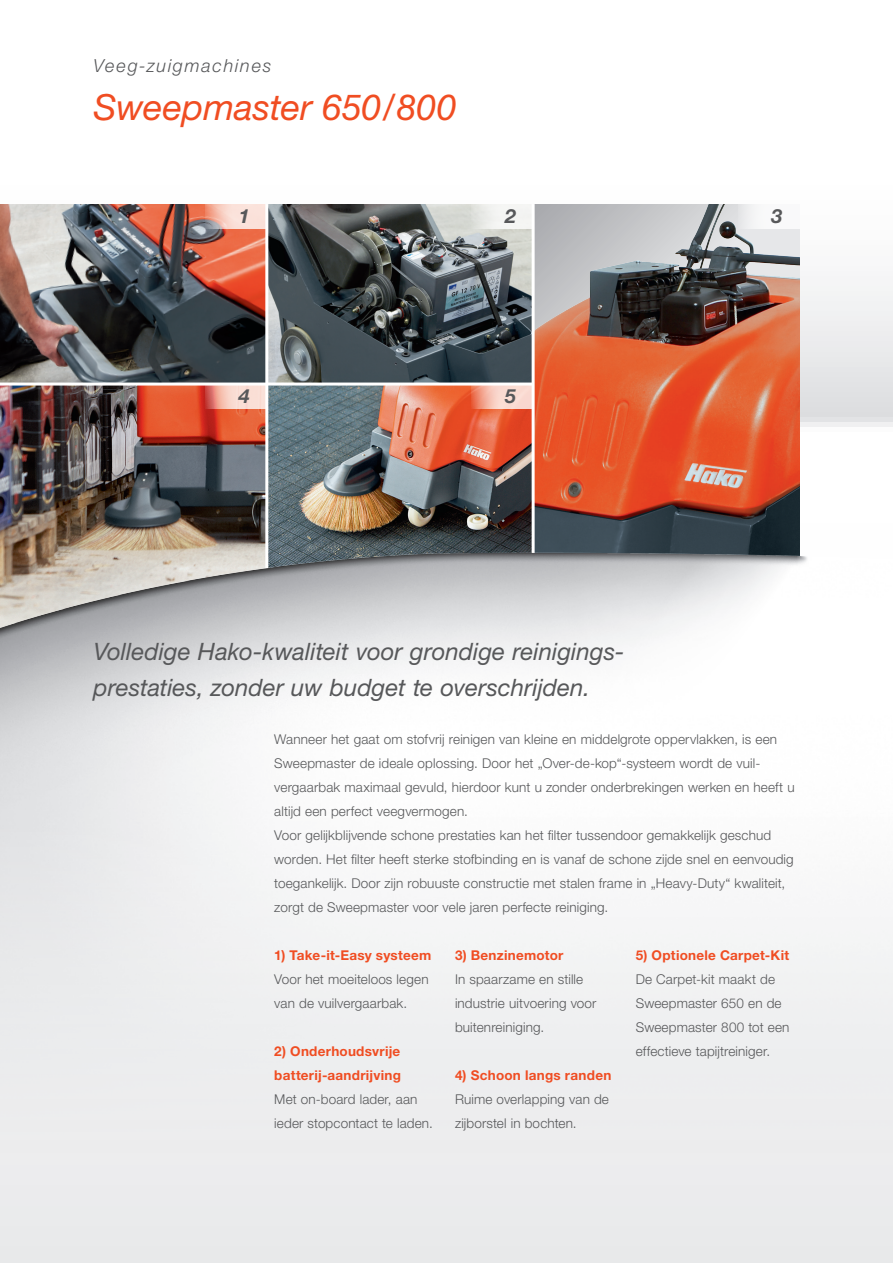
<style>
.page{position:relative;width:893px;height:1263px;background:#fff}
.page>*{position:absolute;margin:0;border:0;box-sizing:border-box;transform-origin:0 0}
.t1{font:italic 36px "Helvetica Neue LT Std";color:#f04d22}
.t2{font:italic 24px/36px "Helvetica Neue LT Std";color:#57585a}
.t3{font:italic 700 19.5px "Helvetica Neue LT Std";color:#57585a}
.t4{font:italic 300 18px "Helvetica Neue LT Std";letter-spacing:.1em;color:#57585a}
.t5{font:300 13.5px/24px "Helvetica Neue LT Std";letter-spacing:.01em;color:#57585a}
.t6{font:700 13.5px/24px "Helvetica Neue LT Std";letter-spacing:.02em;color:#f04d22}
</style>
<div class="page">
<img style="left:268px;top:204px;width:264px;height:315px">
<img style="left:0;top:204px;width:265px;height:315px">
<img style="left:535px;top:204px;width:264px;height:315px">
<svg style="left:205px;top:386px;width:60px;height:22px"></svg>
<svg style="left:205px;top:204px;width:60px;height:24px"></svg>
<svg style="left:471px;top:386px;width:61px;height:22px"></svg>
<div style="left:471px;top:204px;width:62px;height:24px;background:linear-gradient(to right,#e5e7e3,#fafaf9)"></div>
<div style="left:738px;top:204px;width:61px;height:24px;background:#fff"></div>
<hr style="left:532px;top:204px;width:3px;height:364px;background:#fff">
<hr style="left:0;top:383px;width:533px;height:3px;background:#fff">
<img style="left:0;top:519px;width:893px;height:744px">
<h3 class="t4" style="left:94px;top:55px;width:179px">Veeg-zuigmachines</h3>
<h1 class="t1" style="left:94px;top:86px;width:365px">Sweepmaster 650/800</h1>
<h3 class="t3" style="left:239px;top:204px;width:12px">1</h3>
<h3 class="t3" style="left:505px;top:204px;width:12px">2</h3>
<h3 class="t3" style="left:772px;top:204px;width:12px">3</h3>
<h3 class="t3" style="left:239px;top:384px;width:12px">4</h3>
<h3 class="t3" style="left:505px;top:384px;width:12px">5</h3>
<h2 class="t2" style="left:94px;top:633px;width:533px">Volledige Hako-kwaliteit voor grondige reinigings&shy;prestaties, zonder uw budget te overschrijden.</h2>
<p class="t5" style="left:274px;top:727px;width:522px">Wanneer het gaat om stofvrij reinigen van kleine en middelgrote oppervlakken, is een Sweepmaster de ideale oplossing. Door het „Over-de-kop“-systeem wordt de vuil&shy;vergaarbak maximaal gevuld, hierdoor kunt u zonder onderbrekingen werken en heeft u altijd een perfect veegvermogen.<br>Voor gelijkblijvende schone prestaties kan het filter tussendoor gemakkelijk geschud worden. Het filter heeft sterke stofbinding en is vanaf de schone zijde snel en eenvoudig toegankelijk. Door zijn robuuste constructie met stalen frame in „Heavy-Duty“ kwaliteit, zorgt de Sweepmaster voor vele jaren perfecte reiniging.</p>
<p class="t6" style="left:274px;top:943px;width:158px">1) Take-it-Easy systeem</p>
<p class="t5" style="left:274px;top:967px;width:156px">Voor het moeiteloos legen van de vuilvergaarbak.</p>
<p class="t6" style="left:274px;top:1039px;width:128px">2) Onderhoudsvrije batterij-aandrijving</p>
<p class="t5" style="left:274px;top:1087px;width:160px">Met on-board lader, aan ieder stopcontact te laden.</p>
<p class="t6" style="left:455px;top:943px;width:110px">3) Benzinemotor</p>
<p class="t5" style="left:455px;top:967px;width:143px">In spaarzame en stille industrie uitvoering voor buitenreiniging.</p>
<p class="t6" style="left:455px;top:1063px;width:158px">4) Schoon langs randen</p>
<p class="t5" style="left:455px;top:1087px;width:155px">Ruime overlapping van de zijborstel in bochten.</p>
<p class="t6" style="left:636px;top:943px;width:155px">5) Optionele Carpet-Kit</p>
<p class="t5" style="left:636px;top:967px;width:155px">De Carpet-kit maakt de<br>Sweepmaster 650 en de<br>Sweepmaster 800 tot een effectieve tapijtreiniger.</p>
</div>
